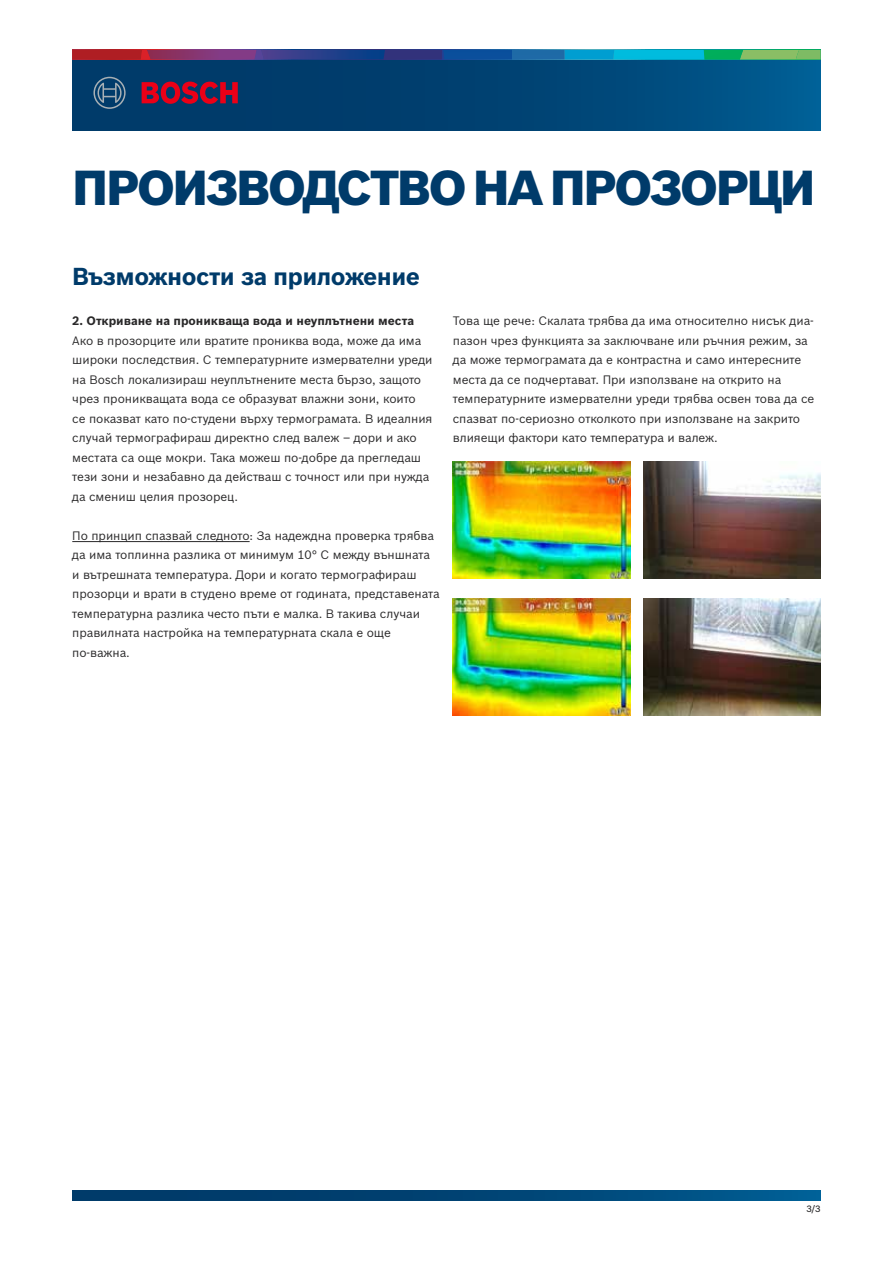
<style>
.page{position:relative;width:893px;height:1263px;background:#fff}
.page>*{position:absolute;margin:0;border:0;box-sizing:border-box;transform-origin:0 0}
.t1{font:900 48px "Bosch Sans";letter-spacing:-.05em;color:#003b6a}
.t2{font:700 24px "Bosch Sans";letter-spacing:-.025em;color:#003b6a}
.t3{font:12px/19.5px "Bosch Sans";letter-spacing:-.005em;color:#292829}
.t4{font:700 12px "Bosch Sans";letter-spacing:-.005em;color:#292829}
.t5{font:500 9px "Bosch Sans";color:#292829}
</style>
<div class="page">
<img style="left:643px;top:462px;width:178px;height:117px">
<img style="left:453px;top:598px;width:177px;height:117px">
<img style="left:643px;top:598px;width:178px;height:117px">
<img style="left:453px;top:462px;width:177px;height:117px">
<svg style="left:72px;top:59px;width:749px;height:71px;background:#014576"></svg>
<svg style="left:72px;top:50px;width:749px;height:9px;background:#416687"></svg>
<svg style="left:142px;top:82px;width:96px;height:22px;background:#891839"></svg>
<svg style="left:93px;top:77px;width:33px;height:32px"></svg>
<svg style="left:72px;top:1191px;width:749px;height:9px;background:#004677"></svg>
<hr style="left:72px;top:541px;width:178px;height:1px;background:#292829">
<h1 class="t1" style="left:72px;top:151px;width:745px">ПРОИЗВОДСТВО НА ПРОЗОРЦИ</h1>
<h2 class="t2" style="left:72px;top:258px;width:349px">Възможности за приложение</h2>
<p class="t4" style="left:72px;top:312px;width:343px">2. Откриване на проникваща вода и неуплътнени места</p>
<p class="t3" style="left:72px;top:330px;width:362px">Ако в прозорците или вратите прониква вода, може да има широки последствия. С температурните измервателни уреди на Bosch локализираш неуплътнените места бързо, защото чрез проникващата вода се образуват влажни зони, които<br>се показват като по-студени върху термограмата. В идеалния случай термографираш директно след валеж – дори и ако местата са още мокри. Така можеш по-добре да прегледаш тези зони и незабавно да действаш с точност или при нужда да смениш целия прозорец.</p>
<p class="t3" style="left:72px;top:525px;width:369px">По принцип спазвай следното: За надеждна проверка трябва да има топлинна разлика от минимум 10° C между външната и вътрешната температура. Дори и когато термографираш прозорци и врати в студено време от годината, представената температурна разлика често пъти е малка. В такива случаи правилната настройка на температурната скала е още по-важна.</p>
<p class="t3" style="left:453px;top:310px;width:363px">Това ще рече: Скалата трябва да има относително нисък диа&shy;пазон чрез функцията за заключване или ръчния режим, за да може термограмата да е контрастна и само интересните места да се подчертават. При използване на открито на температурните измервателни уреди трябва освен това да се спазват по-сериозно отколкото при използване на закрито влияещи фактори като температура и валеж.</p>
<p class="t5" style="left:806px;top:1202px;width:16px">3/3</p>
</div>
